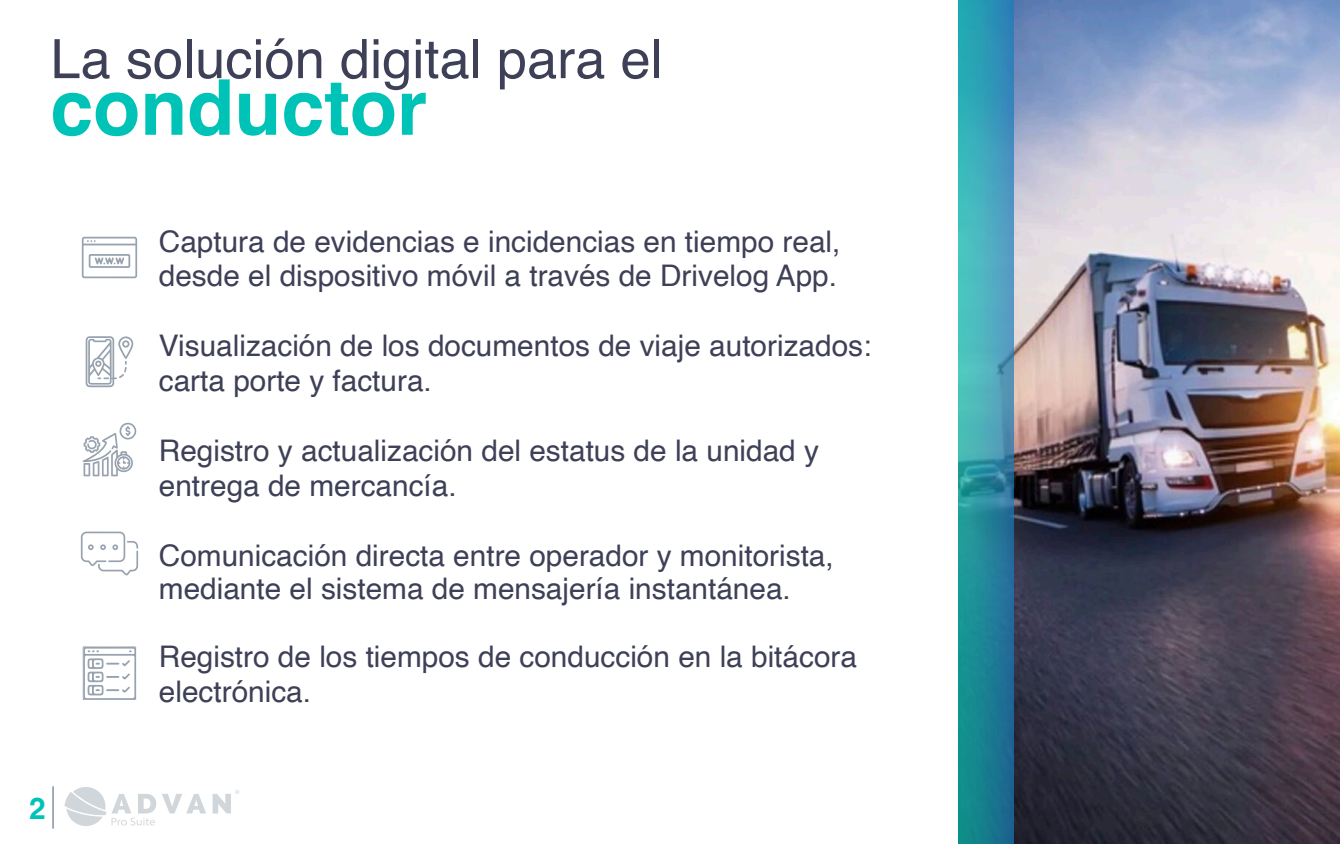
<style>
.page{position:relative;width:1340px;height:844px;background:#fff}
.page>*{position:absolute;margin:0;border:0;box-sizing:border-box;transform-origin:0 0}
.t1{font:700 77px "Helvetica";color:#00c3b7}
.t2{font:54.25px "Helvetica";color:#3e4057}
.t3{font:29.75px/35px "Helvetica";color:#3e4057}
.t4{font:700 29.75px "Helvetica";color:#00c3b7}
</style>
<div class="page">
<hr style="left:52px;top:786px;width:2px;height:42px;background:#97a2ae">
<svg style="left:162px;top:794px;width:44px;height:19px"></svg>
<svg style="left:212px;top:790px;width:27px;height:23px"></svg>
<svg style="left:65px;top:787px;width:91px;height:38px"></svg>
<img style="left:1013px;top:0;width:326px;height:843px">
<svg style="left:958px;top:0;width:55px;height:843px"></svg>
<svg style="left:83px;top:646px;width:53px;height:53px"></svg>
<svg style="left:82px;top:237px;width:55px;height:41px"></svg>
<svg style="left:86px;top:336px;width:47px;height:51px"></svg>
<svg style="left:81px;top:531px;width:57px;height:44px"></svg>
<svg style="left:83px;top:422px;width:54px;height:54px"></svg>
<h2 class="t2" style="left:50px;top:17px;width:614px">La solución digital para el</h2>
<h1 class="t1" style="left:50px;top:61px;width:378px">conductor</h1>
<p class="t3" style="left:159px;top:226px;width:683px;line-height:33.2px">Captura de evidencias e incidencias en tiempo real, desde el dispositivo móvil a través de Drivelog App.</p>
<p class="t3" style="left:159px;top:328px;width:714px">Visualización de los documentos de viaje autorizados: carta porte y factura.</p>
<p class="t3" style="left:159px;top:433px;width:661px">Registro y actualización del estatus de la unidad y entrega de mercancía.</p>
<p class="t3" style="left:159px;top:539px;width:676px;line-height:33.2px">Comunicación directa entre operador y monitorista, mediante el sistema de mensajería instantánea.</p>
<p class="t3" style="left:159px;top:640px;width:699px">Registro de los tiempos de conducción en la bitácora electrónica.</p>
<p class="t4" style="left:29px;top:790px;width:18px">2</p>
</div>
